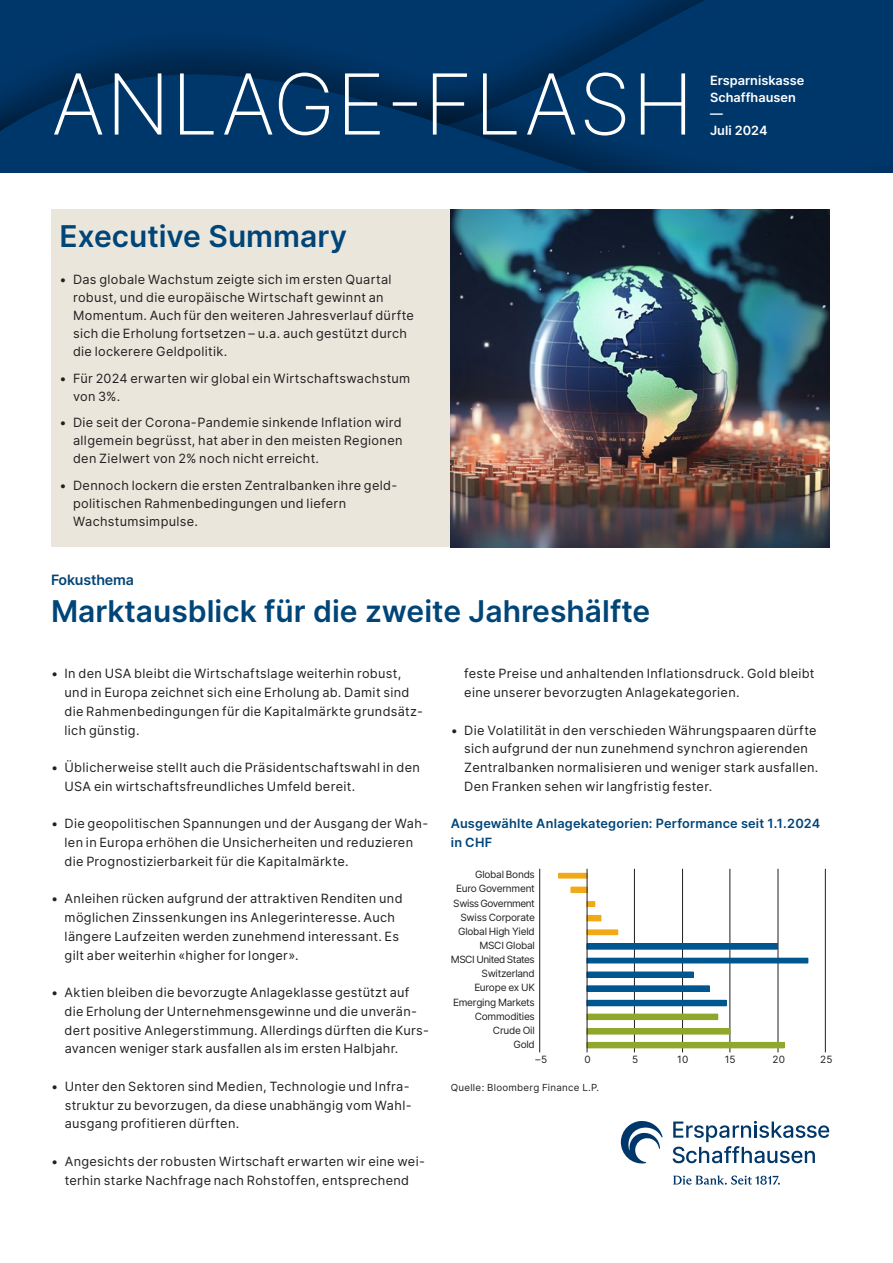
<style>
.page{position:relative;width:893px;height:1263px;background:#fff}
.page>*{position:absolute;margin:0;border:0;box-sizing:border-box;transform-origin:0 0}
.t1{font:600 30px "Inter";color:#004578}
.t2{font:600 14.25px "Inter";letter-spacing:-.015em;color:#004578}
.t3{font:12.75px/18.8px "Inter";letter-spacing:.025em;color:#231f20}
.t4{font:600 12.75px/18.8px "Inter";letter-spacing:.015em;color:#004578}
.t5{font:600 12.75px/16.5px "Inter";color:#fff}
.t6{font:10.05px/14.1px "Inter";letter-spacing:-.025em;color:#231f20;text-align:right}
.t7{font:9.75px "Inter";letter-spacing:.03em;color:#231f20}
</style>
<div class="page">
<div style="left:51px;top:210px;width:400px;height:337px;background:#ebe6dc"></div>
<img style="left:451px;top:210px;width:378px;height:337px">
<hr style="left:825px;top:869px;width:1px;height:183px;background:#231f20">
<hr style="left:778px;top:869px;width:1px;height:183px;background:#231f20">
<hr style="left:730px;top:869px;width:1px;height:183px;background:#231f20">
<hr style="left:682px;top:869px;width:1px;height:183px;background:#231f20">
<hr style="left:634px;top:869px;width:1px;height:183px;background:#231f20">
<hr style="left:539px;top:869px;width:1px;height:183px;background:#231f20">
<div style="left:559px;top:873px;width:28px;height:5px;background:#f2a918"></div>
<div style="left:571px;top:887px;width:16px;height:5px;background:#f2a918"></div>
<div style="left:570px;top:887px;width:18px;height:6px;border:1px solid #f2a918"></div>
<div style="left:586px;top:901px;width:9px;height:6px;border:1px solid #f2a918"></div>
<div style="left:587px;top:915px;width:14px;height:6px;background:#f2a918"></div>
<hr style="left:587px;top:930px;width:31px;height:4px;background:#f2a918">
<div style="left:586px;top:929px;width:32px;height:6px;border:1px solid #f2a918"></div>
<div style="left:587px;top:944px;width:190px;height:5px;background:#00568f"></div>
<div style="left:586px;top:943px;width:192px;height:7px;border:1px solid #00568f"></div>
<div style="left:587px;top:958px;width:221px;height:5px;background:#00568f"></div>
<div style="left:587px;top:972px;width:106px;height:5px;background:#00568f"></div>
<div style="left:586px;top:971px;width:108px;height:7px;border:1px solid #00568f"></div>
<div style="left:587px;top:986px;width:122px;height:5px;background:#00568f"></div>
<div style="left:586px;top:985px;width:124px;height:7px;border:1px solid #00568f"></div>
<div style="left:587px;top:1000px;width:139px;height:6px;background:#00568f"></div>
<div style="left:587px;top:1014px;width:131px;height:5px;background:#8fa72a"></div>
<div style="left:586px;top:1014px;width:132px;height:6px;border:1px solid #8fa72a"></div>
<div style="left:587px;top:1029px;width:143px;height:5px;background:#8fa72a"></div>
<div style="left:586px;top:1028px;width:144px;height:6px;border:1px solid #8fa72a"></div>
<div style="left:587px;top:1042px;width:197px;height:6px;background:#8fa72a"></div>
<hr style="left:587px;top:869px;width:1px;height:183px;background:#231f20">
<svg style="left:0;top:0;width:893px;height:172px;fill:#00376b"></svg>
<svg style="left:673px;top:1121px;width:156px;height:42px"></svg>
<svg style="left:673px;top:1175px;width:107px;height:10px"></svg>
<svg style="left:621px;top:1121px;width:42px;height:43px"></svg>
<svg style="left:54px;top:73px;width:631px;height:63px"></svg>
<h1 class="t1" style="left:60px;top:214px;width:289px">Executive Summary</h1>
<p class="t3" style="left:73px;top:270px;width:342px;line-height:18px;text-indent:-14px">• Das globale Wachstum zeigte sich im ersten Quartal robust, und die europäische Wirtschaft gewinnt an Momentum. Auch für den weiteren Jahresverlauf dürfte sich die Erholung fortsetzen – u.a. auch gestützt durch die lockerere Geldpolitik.</p>
<p class="t3" style="left:73px;top:369px;width:339px;line-height:18px;text-indent:-13px">• Für 2024 erwarten wir global ein Wirtschaftswachstum von 3%.</p>
<p class="t3" style="left:73px;top:413px;width:331px;line-height:18px;text-align:justify;text-indent:-14px">• Die seit der Corona-Pandemie sinkende Inflation wird allgemein begrüsst, hat aber in den meisten Regionen den Zielwert von 2% noch nicht erreicht.</p>
<p class="t3" style="left:73px;top:476px;width:324px;line-height:18px;text-indent:-14px">• Dennoch lockern die ersten Zentralbanken ihre geld&shy;politischen Rahmenbedingungen und liefern<br>Wachstumsimpulse.</p>
<p class="t2" style="left:51px;top:569px;width:84px">Fokusthema</p>
<h1 class="t1" style="left:51px;top:589px;width:601px">Marktausblick für die zweite Jahreshälfte</h1>
<p class="t5" style="left:710px;top:72px;width:96px">Ersparniskasse<br>Schaffhausen —<br>Juli 2024</p>
<p class="t3" style="left:65px;top:664px;width:360px;text-indent:-14px">• In den USA bleibt die Wirtschaftslage weiterhin robust, und in Europa zeichnet sich eine Erholung ab. Damit sind die Rahmenbedingungen für die Kapitalmärkte grundsätz&shy;lich günstig.</p>
<p class="t3" style="left:65px;top:758px;width:357px;text-indent:-13px">• Üblicherweise stellt auch die Präsidentschaftswahl in den<br>USA ein wirtschaftsfreundliches Umfeld bereit.</p>
<p class="t3" style="left:65px;top:814px;width:365px;text-indent:-14px">• Die geopolitischen Spannungen und der Ausgang der Wah&shy;len in -Europa erhöhen die Unsicherheiten und reduzieren die Prognostizierbarkeit für die Kapitalmärkte.</p>
<p class="t3" style="left:65px;top:889px;width:340px;text-indent:-14px">• Anleihen rücken aufgrund der attraktiven Renditen und möglichen Zinssenkungen ins Anlegerinteresse. Auch längere Laufzeiten werden zunehmend interessant. Es gilt aber weiterhin «higher for longer».</p>
<p class="t3" style="left:65px;top:983px;width:364px;text-indent:-14px">• Aktien bleiben die bevorzugte Anlageklasse gestützt auf die Erholung der Unternehmensgewinne und die unverän&shy;dert positive Anlegerstimmung. Allerdings dürften die Kurs&shy;avancen weniger stark ausfallen als im ersten Halbjahr.</p>
<p class="t3" style="left:65px;top:1077px;width:347px;text-align:justify;text-indent:-14px">• Unter den Sektoren sind Medien, Technologie und Infra&shy;struktur zu bevorzugen, da diese unabhängig vom Wahl&shy;ausgang profitieren dürften.</p>
<p class="t3" style="left:51px;top:1152px;width:375px;text-align:center">• Angesichts der robusten Wirtschaft erwarten wir eine wei&shy;terhin starke Nachfrage nach Rohstoffen, entsprechend</p>
<p class="t3" style="left:464px;top:664px;width:352px">feste -Preise und anhaltenden Inflationsdruck. Gold bleibt eine -unserer bevorzugten Anlagekategorien.</p>
<p class="t3" style="left:464px;top:720px;width:356px;text-indent:-14px">• Die Volatilität in den verschieden Währungspaaren dürfte sich aufgrund der nun zunehmend synchron agierenden Zentralbanken normalisieren und weniger stark ausfallen.<br>Den Franken sehen wir langfristig fester.</p>
<p class="t4" style="left:451px;top:814px;width:371px">Ausgewählte Anlagekategorien: Performance seit 1.1.2024 in CHF</p>
<p class="t6" style="left:451px;top:867px;width:86px">Global Bonds<br>Euro Government<br>Swiss Government<br>Swiss Corporate<br>Global High Yield<br>MSCI Global<br>MSCI United States<br>Switzerland<br>Europe ex UK<br>Emerging Markets<br>Commodities<br>Crude Oil<br>Gold</p>
<p class="t6" style="left:535px;top:1052px;width:13px">–5</p>
<p class="t6" style="left:584px;top:1052px;width:8px">0</p>
<p class="t6" style="left:632px;top:1052px;width:8px">5</p>
<p class="t6" style="left:677px;top:1052px;width:13px">10</p>
<p class="t6" style="left:725px;top:1052px;width:12px">15</p>
<p class="t6" style="left:772px;top:1052px;width:14px">20</p>
<p class="t6" style="left:820px;top:1052px;width:14px">25</p>
<p class="t7" style="left:451px;top:1080px;width:150px">Quelle: Bloomberg Finance L.P.</p>
</div>
